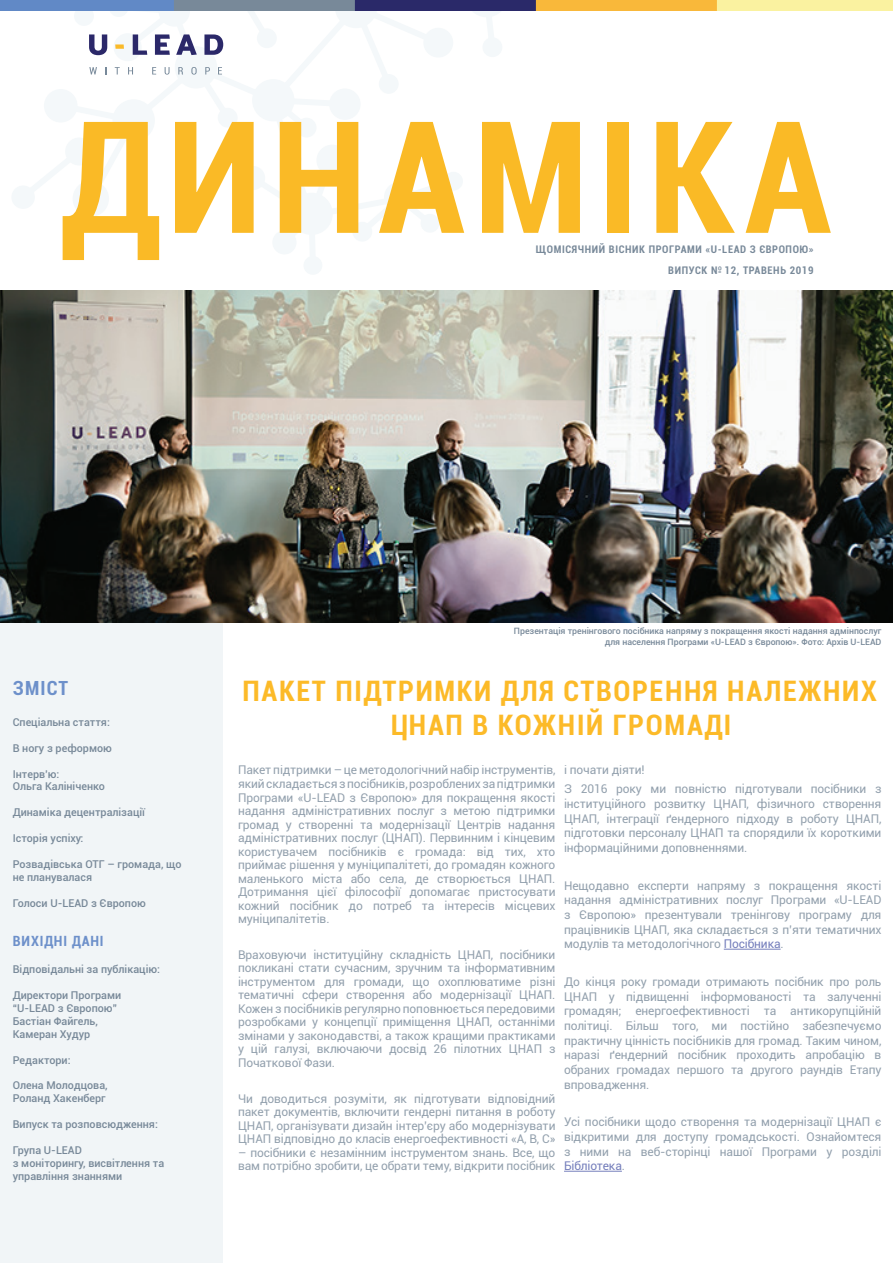
<style>
.page{position:relative;width:893px;height:1263px;background:#fff}
.page>*{position:absolute;margin:0;border:0;box-sizing:border-box;transform-origin:0 0}
.t1{font:700 condensed 156px "Roboto";letter-spacing:.06em;color:#faba26}
.t2{font:700 condensed 28.2px/33.9px "Roboto";letter-spacing:.06em;color:#fcba28;text-align:center}
.t3{font:700 condensed 19.5px "Roboto";letter-spacing:.06em;color:#6d90ca}
.t4{font:700 condensed 14.1px "Roboto";letter-spacing:.06em;color:#6d90ca}
.t5{font:12px/13.5px "Roboto";letter-spacing:-.01em;color:#788999;text-align:justify}
.t6{font:500 10.8px/12.9px "Roboto";color:#788999}
.t7{font:700 condensed 10.5px/21px "Roboto";letter-spacing:.06em;color:#788999;text-align:right}
.t8{font:500 8.7px/10.5px "Roboto";color:#788999;text-align:right}
.s1{color:#535fab}
</style>
<div class="page">
<svg style="left:11px;top:10px;width:497px;height:264px"></svg>
<div style="left:0;top:614px;width:223px;height:649px;background:#f1f5f7"></div>
<hr style="left:724px;top:949px;width:57px;height:1px;background:#535fab">
<hr style="left:564px;top:1171px;width:58px;height:1px;background:#535fab">
<img style="left:0;top:0;width:893px;height:10px">
<img style="left:0;top:291px;width:893px;height:331px">
<h1 class="t1" style="left:62px;top:68px;width:771px">ДИНАМІКА</h1>
<p class="t7" style="left:536px;top:238px;width:279px">ЩОМІСЯЧНИЙ ВІСНИК ПРОГРАМИ «U-LEAD З ЄВРОПОЮ»<br>ВИПУСК № 12, ТРАВЕНЬ 2019</p>
<h3 class="t3" style="left:13px;top:674px;width:57px">ЗМІСТ</h3>
<p class="t6" style="left:13px;top:715px;width:99px">Спеціальна стаття:</p>
<p class="t6" style="left:13px;top:741px;width:101px">В ногу з реформою</p>
<p class="t6" style="left:13px;top:767px;width:94px">Інтерв’ю:<br>Ольга Калініченко</p>
<p class="t6" style="left:13px;top:806px;width:134px">Динаміка децентралізації</p>
<p class="t6" style="left:13px;top:831px;width:72px">Історія успіху:</p>
<p class="t6" style="left:13px;top:857px;width:170px">Розвадівська ОТГ – громада, що не планувалася</p>
<p class="t6" style="left:13px;top:896px;width:135px">Голоси U-LEAD з Європою</p>
<p class="t4" style="left:13px;top:931px;width:92px">ВИХІДНІ ДАНІ</p>
<p class="t6" style="left:13px;top:962px;width:149px">Відповідальні за публікацію:</p>
<p class="t6" style="left:13px;top:988px;width:110px">Директори Програми “U-LEAD з Європою”<br>Бастіан Файгель,<br>Камеран Худур</p>
<p class="t6" style="left:13px;top:1053px;width:59px">Редактори:</p>
<p class="t6" style="left:13px;top:1079px;width:96px">Олена Молодцова,<br>Роланд Хакенберг</p>
<p class="t6" style="left:13px;top:1117px;width:147px">Випуск та розповсюдження:</p>
<p class="t6" style="left:13px;top:1143px;width:153px">Група U-LEAD<br>з моніторингу, висвітлення та управління знаннями</p>
<p class="t8" style="left:514px;top:625px;width:369px">Презентація тренінгового посібника напряму з покращення якості надання адмінпослуг для населення Програми «U-LEAD з Європою». Фото: Архів U-LEAD</p>
<h2 class="t2" style="left:243px;top:673px;width:636px">ПАКЕТ ПІДТРИМКИ ДЛЯ СТВОРЕННЯ НАЛЕЖНИХ<br>ЦНАП В КОЖНІЙ ГРОМАДІ</h2>
<p class="t5" style="left:238px;top:763px;width:319px">Пакет підтримки – це методологічний набір інструментів, який складається з посібників, розроблених за підтримки Програми «U-LEAD з Європою» для покращення якості надання адміністративних послуг з метою підтримки громад у створенні та модернізації Центрів надання адміністративних послуг (ЦНАП). Первинним і кінцевим користувачем посібників є громада: від тих, хто приймає рішення у муніципалітеті, до громадян кожного маленького міста або села, де створюється ЦНАП.<br>Дотримання цієї філософії допомагає пристосувати кожний посібник до потреб та інтересів місцевих муніципалітетів.</p>
<p class="t5" style="left:238px;top:947px;width:319px">Враховуючи інституційну складність ЦНАП, посібники покликані стати сучасним, зручним та інформативним інструментом для громади, що охоплюватиме різні тематичні сфери створення або модернізації ЦНАП.<br>Кожен з посібників регулярно поповнюється передовими розробками у концепції приміщення ЦНАП, останніми змінами у законодавстві, а також кращими практиками у цій галузі, включаючи досвід 26 пілотних ЦНАП з Початкової Фази.</p>
<p class="t5" style="left:238px;top:1091px;width:319px">Чи доводиться розуміти, як підготувати відповідний пакет документів, включити гендерні питання в роботу ЦНАП, організувати дизайн інтер’єру або модернізувати ЦНАП відповідно до класів енергоефективності «А, В, С»</p>
<p class="t5" style="left:238px;top:1145px;width:319px">– посібники є незамінним інструментом знань. Все, що вам потрібно зробити, це обрати тему, відкрити посібник</p>
<p class="t5" style="left:564px;top:760px;width:319px;line-height:18.9px">і почати діяти!<br>З 2016 року ми повністю підготували посібники з</p>
<p class="t5" style="left:564px;top:796px;width:319px;line-height:14.7px">інституційного розвитку ЦНАП, фізичного створення ЦНАП, інтеграції ґендерного підходу в роботу ЦНАП, підготовки персоналу ЦНАП та спорядили їх короткими інформаційними доповненнями.</p>
<p class="t5" style="left:564px;top:878px;width:319px;line-height:14.7px">Нещодавно експерти напряму з покращення якості надання адміністративних послуг Програми «U-LEAD з Європою» презентували тренінгову програму для працівників ЦНАП, яка складається з п’яти тематичних модулів та методологічного <span class="s1">Посібника</span>.</p>
<p class="t5" style="left:564px;top:974px;width:319px;line-height:14.7px">До кінця року громади отримають посібник про роль ЦНАП у підвищенні інформованості та залученні громадян; енергоефективності та антикорупційній політиці. Більш того, ми постійно забезпечуємо практичну цінність посібників для громад. Таким чином, наразі ґендерний посібник проходить апробацію в обраних громадах першого та другого раундів Етапу впровадження.</p>
<p class="t5" style="left:564px;top:1114px;width:319px;line-height:14.7px">Усі посібники щодо створення та модернізації ЦНАП є відкритими для доступу громадськості. Ознайомтеся з ними на веб-сторінці нашої Програми у розділі <span class="s1">Бібліотека</span>.</p>
</div>
